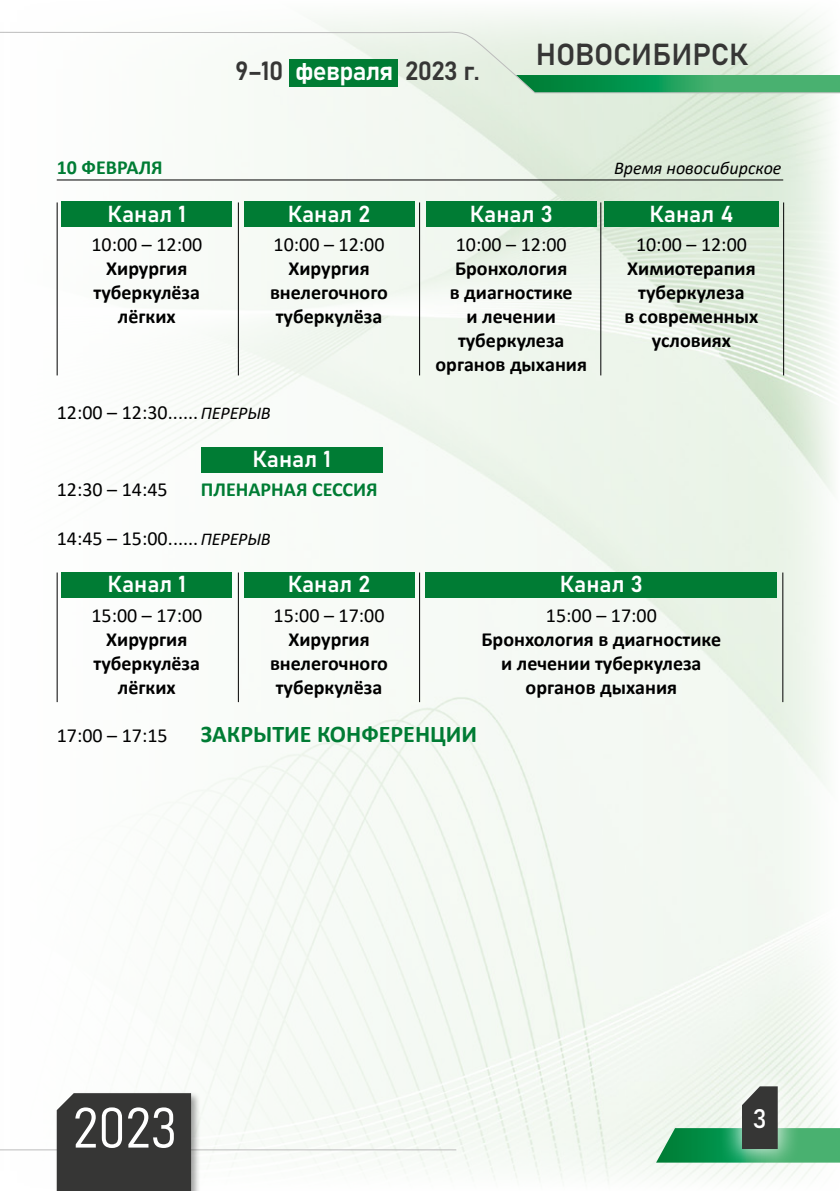
<style>
.page{position:relative;width:840px;height:1191px;background:#fff}
.page>*{position:absolute;margin:0;border:0;box-sizing:border-box;transform-origin:0 0}
.t1{font:56px "Bahnschrift";color:#fff}
.t2{font:30px "Bahnschrift";letter-spacing:-.01em;color:#363635}
.t3{font:26.6px "Bahnschrift";color:#fff}
.t4{font:26px "Bahnschrift";letter-spacing:-.03em;color:#363635}
.t5{font:700 24px "Calibri";color:#007c34}
.t6{font:22.8px "Bahnschrift";color:#fff}
.t7{font:700 20px "Calibri";color:#000}
.t8{font:20px "Calibri";color:#000}
.t9{font:700 20px "Calibri";color:#007c34}
.t10{font:italic 18px "Calibri";color:#000}
.s1{color:#fff}
.s2{font-style:italic;font-size:18px}
</style>
<div class="page">
<img style="left:0;top:12px;width:839px;height:1170px">
<svg style="left:1px;top:31px;width:838px;height:63px"></svg>
<svg style="left:0;top:31px;width:1px;height:63px"></svg>
<div style="left:289px;top:60px;width:109px;height:27px;background:#007c34"></div>
<div style="left:718px;top:1063px;width:82px;height:109px;background:#fff;opacity:.75"></div>
<svg style="left:655px;top:1086px;width:184px;height:76px"></svg>
<hr style="left:0;top:1149px;width:456px;height:1px;background:#bcbcbc">
<div style="left:55px;top:1091px;width:146px;height:100px;background:#000;opacity:.35"></div>
<div style="left:57px;top:1093px;width:134px;height:98px;background:#363635"></div>
<hr style="left:57px;top:179px;width:725px;height:1px;background:#000">
<div style="left:62px;top:202px;width:170px;height:25px;background:#007c34"></div>
<div style="left:244px;top:202px;width:170px;height:25px;background:#007c34"></div>
<div style="left:426px;top:202px;width:170px;height:25px;background:#007c34"></div>
<div style="left:604px;top:202px;width:174px;height:25px;background:#007c34"></div>
<div style="left:201px;top:447px;width:181px;height:25px;background:#007c34"></div>
<div style="left:62px;top:572px;width:170px;height:26px;background:#007c34"></div>
<div style="left:244px;top:572px;width:170px;height:26px;background:#007c34"></div>
<div style="left:425px;top:572px;width:351px;height:26px;background:#007c34"></div>
<hr style="left:238px;top:572px;width:1px;height:130px;background:#000">
<hr style="left:57px;top:572px;width:1px;height:130px;background:#000">
<hr style="left:419px;top:572px;width:1px;height:130px;background:#000">
<hr style="left:782px;top:572px;width:1px;height:130px;background:#000">
<hr style="left:238px;top:202px;width:1px;height:173px;background:#000">
<hr style="left:57px;top:202px;width:1px;height:173px;background:#000">
<hr style="left:419px;top:202px;width:1px;height:173px;background:#000">
<hr style="left:600px;top:202px;width:1px;height:173px;background:#000">
<hr style="left:782px;top:202px;width:1px;height:173px;background:#000">
<h3 class="t4" style="left:235px;top:51px;width:246px">9–10 <span class="s1">февраля</span> 2023 г.</h3>
<h2 class="t2" style="left:535px;top:32px;width:214px">НОВОСИБИРСК</h2>
<p class="t9" style="left:57px;top:153px;width:107px">10 ФЕВРАЛЯ</p>
<p class="t10" style="left:613px;top:155px;width:169px">Время новосибирское</p>
<p class="t6" style="left:107px;top:196px;width:80px">Канал 1</p>
<p class="t6" style="left:287px;top:196px;width:84px">Канал 2</p>
<p class="t6" style="left:469px;top:196px;width:84px">Канал 3</p>
<p class="t6" style="left:649px;top:196px;width:85px">Канал 4</p>
<p class="t8" style="left:91px;top:231px;width:112px">10:00 – 12:00</p>
<p class="t8" style="left:273px;top:231px;width:112px">10:00 – 12:00</p>
<p class="t8" style="left:455px;top:231px;width:112px">10:00 – 12:00</p>
<p class="t8" style="left:635px;top:231px;width:112px">10:00 – 12:00</p>
<p class="t7" style="left:106px;top:254px;width:83px">Хирургия</p>
<p class="t7" style="left:288px;top:254px;width:83px">Хирургия</p>
<p class="t7" style="left:455px;top:254px;width:114px">Бронхология</p>
<p class="t7" style="left:627px;top:254px;width:130px">Химиотерапия</p>
<p class="t7" style="left:93px;top:278px;width:108px">туберкулёза</p>
<p class="t7" style="left:270px;top:278px;width:119px">внелегочного</p>
<p class="t7" style="left:449px;top:278px;width:124px">в диагностике</p>
<p class="t7" style="left:637px;top:278px;width:108px">туберкулеза</p>
<p class="t7" style="left:118px;top:302px;width:59px">лёгких</p>
<p class="t7" style="left:275px;top:302px;width:108px">туберкулёза</p>
<p class="t7" style="left:466px;top:302px;width:91px">и лечении</p>
<p class="t7" style="left:624px;top:302px;width:135px">в современных</p>
<p class="t7" style="left:457px;top:326px;width:108px">туберкулеза</p>
<p class="t7" style="left:651px;top:326px;width:81px">условиях</p>
<p class="t7" style="left:435px;top:350px;width:153px">органов дыхания</p>
<p class="t8" style="left:57px;top:399px;width:215px">12:00 – 12:30......<span class="s2">ПЕРЕРЫВ</span></p>
<p class="t6" style="left:252px;top:441px;width:80px">Канал 1</p>
<p class="t8" style="left:57px;top:476px;width:112px">12:30 – 14:45</p>
<p class="t9" style="left:201px;top:476px;width:178px">ПЛЕНАРНАЯ СЕССИЯ</p>
<p class="t8" style="left:57px;top:524px;width:215px">14:45 – 15:00......<span class="s2">ПЕРЕРЫВ</span></p>
<p class="t6" style="left:107px;top:567px;width:80px">Канал 1</p>
<p class="t6" style="left:287px;top:567px;width:84px">Канал 2</p>
<p class="t6" style="left:559px;top:567px;width:84px">Канал 3</p>
<p class="t8" style="left:91px;top:601px;width:112px">15:00 – 17:00</p>
<p class="t8" style="left:273px;top:601px;width:112px">15:00 – 17:00</p>
<p class="t8" style="left:545px;top:601px;width:112px">15:00 – 17:00</p>
<p class="t7" style="left:106px;top:625px;width:83px">Хирургия</p>
<p class="t7" style="left:288px;top:625px;width:83px">Хирургия</p>
<p class="t7" style="left:481px;top:625px;width:241px">Бронхология в диагностике</p>
<p class="t7" style="left:93px;top:649px;width:108px">туберкулёза</p>
<p class="t7" style="left:270px;top:649px;width:119px">внелегочного</p>
<p class="t7" style="left:501px;top:649px;width:202px">и лечении туберкулеза</p>
<p class="t7" style="left:118px;top:673px;width:59px">лёгких</p>
<p class="t7" style="left:275px;top:673px;width:108px">туберкулёза</p>
<p class="t7" style="left:525px;top:673px;width:153px">органов дыхания</p>
<p class="t8" style="left:57px;top:721px;width:112px">17:00 – 17:15</p>
<p class="t5" style="left:201px;top:717px;width:278px">ЗАКРЫТИЕ КОНФЕРЕНЦИИ</p>
<h1 class="t1" style="left:73px;top:1085px;width:106px">2023</h1>
<h3 class="t3" style="left:752px;top:1098px;width:16px">3</h3>
</div>
